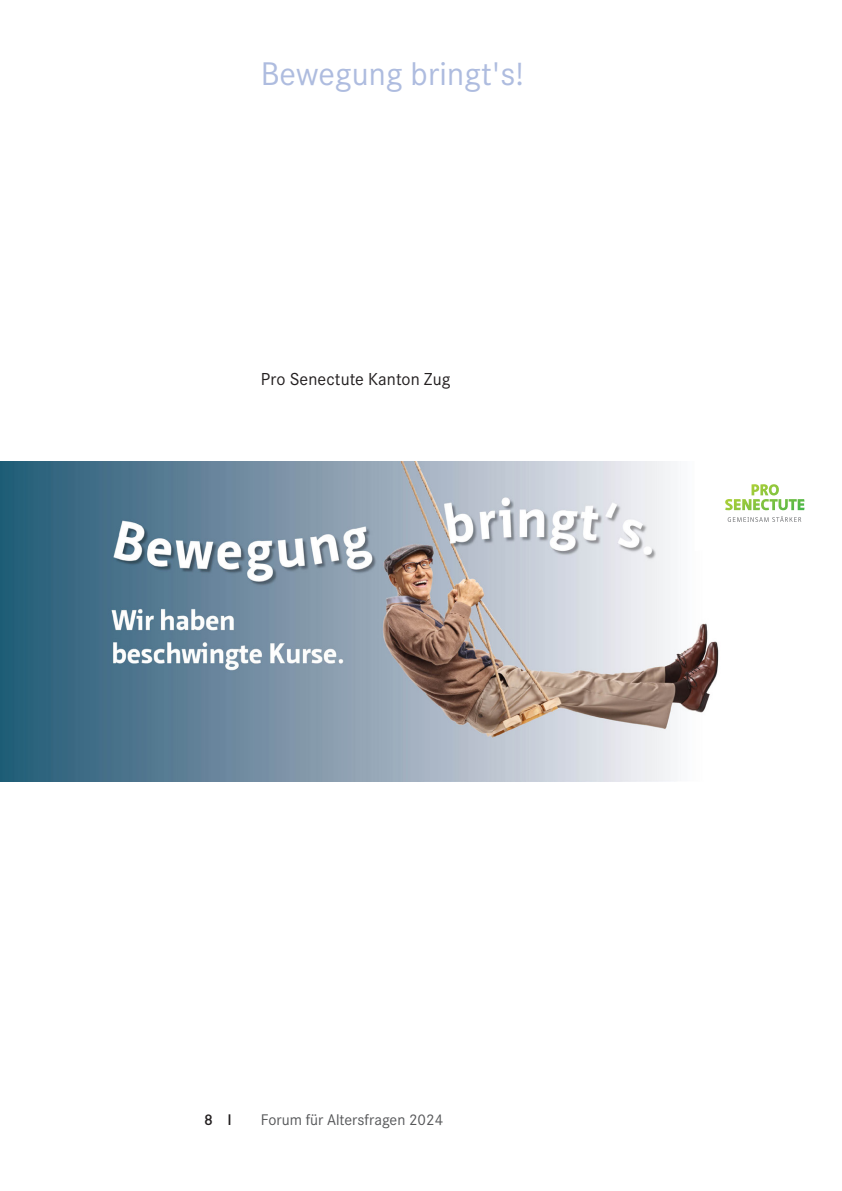
<style>
.page{position:relative;width:842px;height:1191px;background:#fff}
.page>*{position:absolute;margin:0;border:0;box-sizing:border-box;transform-origin:0 0}
.B_Lauftext_Demi{font:34px "Corporate S";letter-spacing:.005em;color:#aebcdf}
.B_Lauftext_Demi-2{font:18px "Corporate S";letter-spacing:.005em;color:#231f20}
.t1{font:16px "Corporate S";color:#57585a}
.t2{font:600 16px "Corporate S";color:#231f20}
</style>
<div class="page">
<img style="left:0;top:461px;width:719px;height:320px">
<svg style="left:694px;top:461px;width:111px;height:90px"></svg>
<img style="left:725px;top:484px;width:79px;height:26px">
<p class="B_Lauftext_Demi" style="left:261px;top:51px;width:265px">Bewegung bringt's!</p>
<p class="B_Lauftext_Demi-2" style="left:261px;top:367px;width:191px">Pro Senectute Kanton Zug</p>
<p class="t2" style="left:204px;top:1109px;width:29px">8 I</p>
<p class="t1" style="left:261px;top:1109px;width:184px">Forum für Altersfragen 2024</p>
</div>
